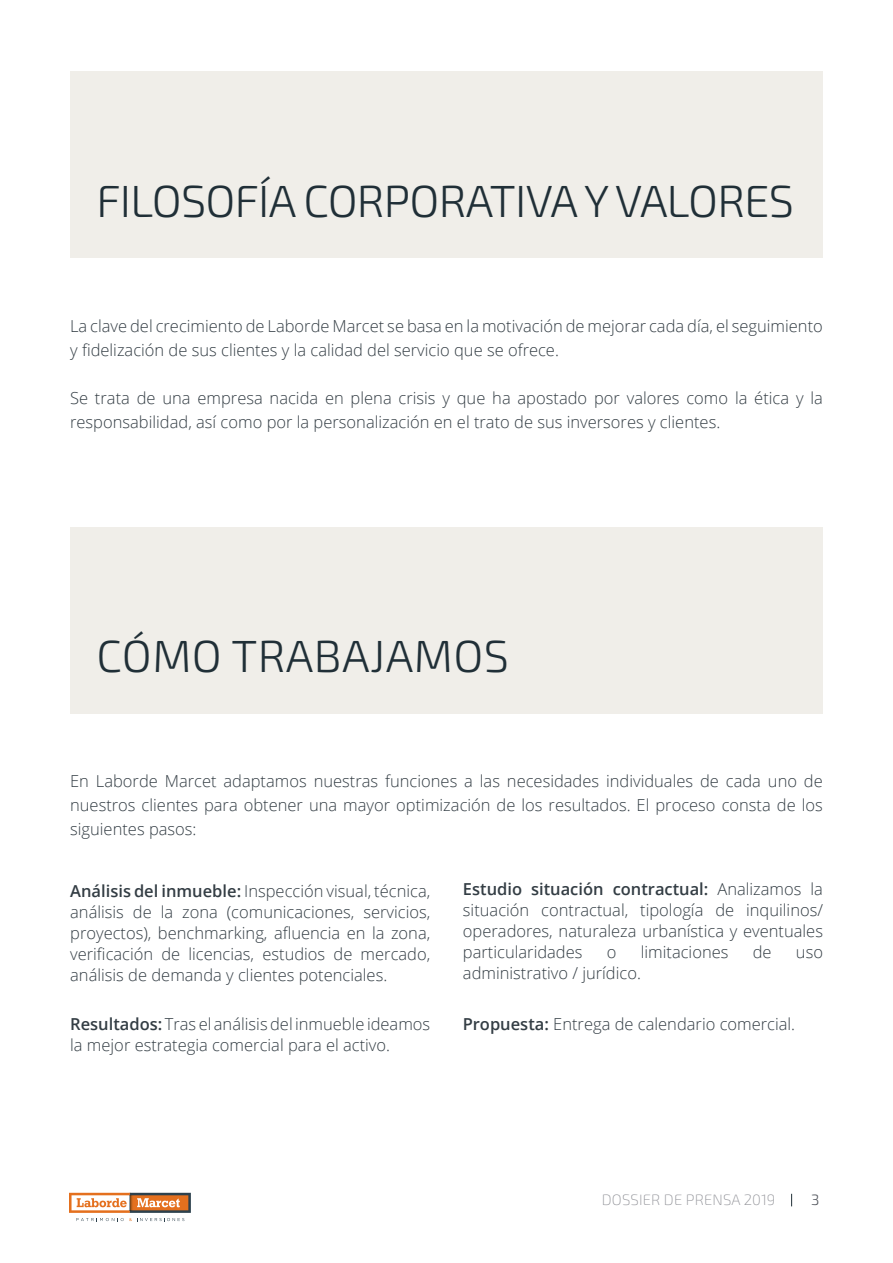
<style>
.page{position:relative;width:893px;height:1263px;background:#fff}
.page>*{position:absolute;margin:0;border:0;box-sizing:border-box;transform-origin:0 0}
.t1{font:300 45px "Exo 2.0";letter-spacing:-.015em;color:#202f37}
.t2{font:300 45px "Exo 2.0";letter-spacing:.01em;color:#202f37}
.t3{font:300 16.5px/21px "Open Sans";color:#333d44}
.t4{font:200 15px "Exo 2.0";letter-spacing:.01em;color:#8e8f95}
.t5{font:300 15px "Exo 2.0";color:#54585f}
.s1{font-weight:600}
</style>
<div class="page">
<svg style="left:791px;top:1194px;width:1px;height:12px"></svg>
<svg style="left:69px;top:1193px;width:122px;height:28px"></svg>
<svg style="left:130px;top:1195px;width:3px;height:15px"></svg>
<div style="left:70px;top:72px;width:753px;height:186px;background:#f0eee9"></div>
<div style="left:70px;top:527px;width:753px;height:187px;background:#f0eee9"></div>
<h1 class="t1" style="left:97px;top:175px;width:699px">FILOSOFÍA CORPORATIVA Y VALORES</h1>
<p class="t3" style="left:70px;top:313px;width:754px;line-height:24px">La clave del crecimiento de Laborde Marcet se basa en la motivación de mejorar cada día, el seguimiento y fidelización de sus clientes y la calidad del servicio que se ofrece.</p>
<p class="t3" style="left:70px;top:385px;width:754px;line-height:24px">Se trata de una empresa nacida en plena crisis y que ha apostado por valores como la ética y la responsabilidad, así como por la personalización en el trato de sus inversores y clientes.</p>
<h1 class="t2" style="left:97px;top:630px;width:414px">CÓMO TRABAJAMOS</h1>
<p class="t3" style="left:70px;top:769px;width:754px;line-height:24px;text-align:justify">En Laborde Marcet adaptamos nuestras funciones a las necesidades individuales de cada uno de nuestros clientes para obtener una mayor optimización de los resultados. El proceso consta de los siguientes pasos:</p>
<p class="t3" style="left:463px;top:878px;width:362px;text-align:justify"><span class="s1">Estudio situación contractual:</span> Analizamos la situación contractual, tipología de inquilinos/ operadores, naturaleza urbanística y eventuales particularidades</p>
<p class="t3" style="left:70px;top:880px;width:362px;text-align:justify"><span class="s1">Análisis del inmueble:</span> Inspección visual, técnica, análisis de la zona (comunicaciones, servicios, proyectos), benchmarking, afluencia en la zona, verificación de licencias, estudios de mercado, análisis de demanda y clientes potenciales.</p>
<p class="t3" style="left:70px;top:1013px;width:362px"><span class="s1">Resultados:</span> Tras el análisis del inmueble ideamos la mejor estrategia comercial para el activo.</p>
<p class="t3" style="left:463px;top:1013px;width:334px"><span class="s1">Propuesta:</span> Entrega de calendario comercial.</p>
<p class="t3" style="left:607px;top:941px;width:11px">o</p>
<p class="t3" style="left:641px;top:941px;width:89px">limitaciones</p>
<p class="t3" style="left:753px;top:941px;width:20px">de</p>
<p class="t3" style="left:796px;top:941px;width:29px">uso</p>
<p class="t3" style="left:463px;top:962px;width:180px">administrativo / jurídico.</p>
<p class="t4" style="left:602px;top:1191px;width:175px">DOSSIER DE PRENSA 2019</p>
<p class="t5" style="left:811px;top:1191px;width:10px">3</p>
</div>
